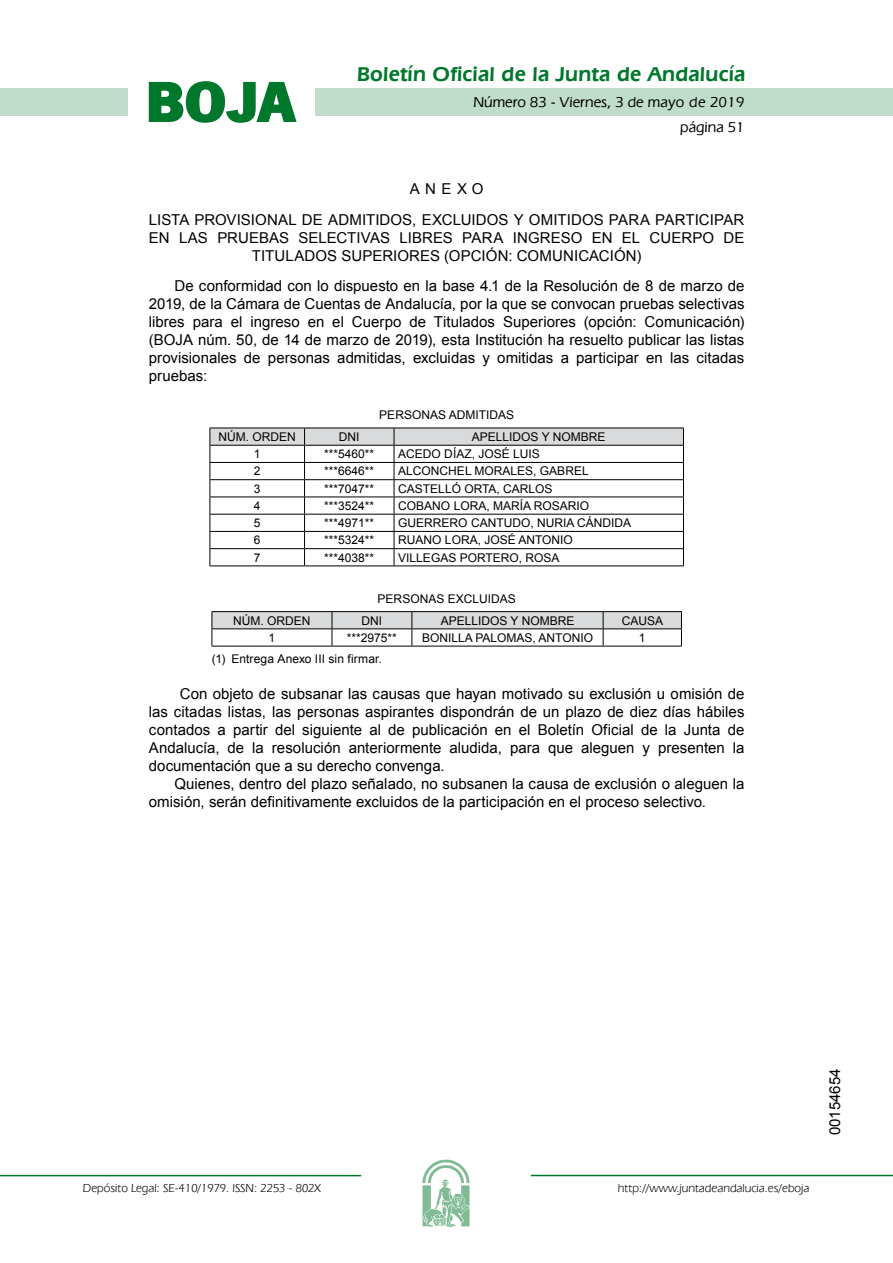
<style>
.page{position:relative;width:893px;height:1263px;background:#fff}
.page>*{position:absolute;margin:0;border:0;box-sizing:border-box;transform-origin:0 0}
.t1{font:700 57.75px "News Got T";color:#00782c;scale:1.14 1}
.t2{font:600 21px "Eras IT Cby BT";letter-spacing:.01em;color:#00782c}
.t3{font:15px/18px "Arial";color:#000;text-align:center}
.t4{font:500 15px/24.5px "Eras IT Cby BT";color:#000;text-align:right}
.t5{font:12px "Arial";color:#000}
.t6{font:12px "Eras IT Cby BT";color:#000}
</style>
<div class="page">
<div style="left:315px;top:88px;width:577px;height:28px;background:#bfddca"></div>
<div style="left:0;top:88px;width:128px;height:28px;background:#bfddca"></div>
<hr style="left:0;top:1175px;width:361px;height:1px;background:#00782c">
<svg style="left:422px;top:1159px;width:47px;height:68px"></svg>
<hr style="left:531px;top:1175px;width:361px;height:1px;background:#00782c">
<svg style="left:148px;top:81px;width:149px;height:42px"></svg>
<svg style="left:209px;top:429px;width:475px;height:137px"></svg>
<hr style="left:209px;top:566px;width:95px;height:1px;background:#000">
<hr style="left:304px;top:566px;width:90px;height:1px;background:#000">
<hr style="left:394px;top:566px;width:290px;height:1px;background:#000">
<hr style="left:209px;top:428px;width:95px;height:1px;background:#000">
<hr style="left:304px;top:428px;width:90px;height:1px;background:#000">
<hr style="left:394px;top:428px;width:290px;height:1px;background:#000">
<svg style="left:211px;top:612px;width:471px;height:34px"></svg>
<hr style="left:211px;top:611px;width:121px;height:1px;background:#000">
<hr style="left:332px;top:611px;width:80px;height:1px;background:#000">
<hr style="left:412px;top:611px;width:191px;height:1px;background:#000">
<hr style="left:603px;top:611px;width:78px;height:1px;background:#000">
<hr style="left:211px;top:646px;width:121px;height:1px;background:#000">
<hr style="left:332px;top:646px;width:80px;height:1px;background:#000">
<hr style="left:412px;top:646px;width:191px;height:1px;background:#000">
<hr style="left:603px;top:646px;width:78px;height:1px;background:#000">
<h1 class="t1" style="left:145px;top:68px;width:133px">BOJA</h1>
<h2 class="t2" style="left:357px;top:62px;width:390px">Boletín Oficial de la Junta de Andalucía</h2>
<p class="t4" style="left:473px;top:90px;width:272px">Número 83 - Viernes, 3 de mayo de 2019 página 51</p>
<p class="t3" style="left:149px;top:173px;width:597px;line-height:30.8px">ANEXO<br>LISTA PROVISIONAL DE ADMITIDOS, EXCLUIDOS Y OMITIDOS PARA PARTICIPAR</p>
<p class="t3" style="left:149px;top:229px;width:597px">EN LAS PRUEBAS SELECTIVAS LIBRES PARA INGRESO EN EL CUERPO DE<br>TITULADOS SUPERIORES (OPCIÓN: COMUNICACIÓN)</p>
<p class="t3" style="left:149px;top:277px;width:597px;text-align:justify;text-indent:26px">De conformidad con lo dispuesto en la base 4.1 de la Resolución de 8 de marzo de 2019, de la Cámara de Cuentas de Andalucía, por la que se convocan pruebas selectivas libres para el ingreso en el Cuerpo de Titulados Superiores (opción: Comunicación) (BOJA núm. 50, de 14 de marzo de 2019), esta Institución ha resuelto publicar las listas provisionales de personas admitidas, excluidas y omitidas a participar en las citadas pruebas:</p>
<p class="t5" style="left:379px;top:407px;width:136px">PERSONAS ADMITIDAS</p>
<p class="t5" style="left:218px;top:429px;width:79px">NÚM. ORDEN</p>
<p class="t5" style="left:339px;top:429px;width:22px">DNI</p>
<p class="t5" style="left:472px;top:429px;width:135px">APELLIDOS Y NOMBRE</p>
<p class="t5" style="left:254px;top:446px;width:8px">1</p>
<p class="t5" style="left:324px;top:446px;width:52px">***5460**</p>
<p class="t5" style="left:398px;top:446px;width:143px">ACEDO DÍAZ, JOSÉ LUIS</p>
<p class="t5" style="left:254px;top:463px;width:8px">2</p>
<p class="t5" style="left:324px;top:463px;width:52px">***6646**</p>
<p class="t5" style="left:398px;top:463px;width:192px">ALCONCHEL MORALES, GABREL</p>
<p class="t5" style="left:254px;top:481px;width:8px">3</p>
<p class="t5" style="left:324px;top:481px;width:52px">***7047**</p>
<p class="t5" style="left:398px;top:481px;width:156px">CASTELLÓ ORTA, CARLOS</p>
<p class="t5" style="left:254px;top:498px;width:8px">4</p>
<p class="t5" style="left:324px;top:498px;width:52px">***3524**</p>
<p class="t5" style="left:398px;top:498px;width:192px">COBANO LORA, MARÍA ROSARIO</p>
<p class="t5" style="left:254px;top:515px;width:8px">5</p>
<p class="t5" style="left:324px;top:515px;width:52px">***4971**</p>
<p class="t5" style="left:398px;top:515px;width:234px">GUERRERO CANTUDO, NURIA CÁNDIDA</p>
<p class="t5" style="left:254px;top:532px;width:8px">6</p>
<p class="t5" style="left:324px;top:532px;width:52px">***5324**</p>
<p class="t5" style="left:398px;top:532px;width:176px">RUANO LORA, JOSÉ ANTONIO</p>
<p class="t5" style="left:254px;top:550px;width:8px">7</p>
<p class="t5" style="left:324px;top:550px;width:52px">***4038**</p>
<p class="t5" style="left:398px;top:550px;width:163px">VILLEGAS PORTERO, ROSA</p>
<p class="t5" style="left:377px;top:591px;width:140px">PERSONAS EXCLUIDAS</p>
<p class="t5" style="left:233px;top:613px;width:79px">NÚM. ORDEN</p>
<p class="t5" style="left:361px;top:613px;width:22px">DNI</p>
<p class="t5" style="left:440px;top:613px;width:135px">APELLIDOS Y NOMBRE</p>
<p class="t5" style="left:622px;top:613px;width:43px">CAUSA</p>
<p class="t5" style="left:268px;top:630px;width:8px">1</p>
<p class="t5" style="left:347px;top:630px;width:52px">***2975**</p>
<p class="t5" style="left:422px;top:630px;width:172px">BONILLA PALOMAS, ANTONIO</p>
<p class="t5" style="left:639px;top:630px;width:8px">1</p>
<p class="t5" style="left:212px;top:651px;width:171px">(1) Entrega Anexo III sin firmar.</p>
<p class="t3" style="left:149px;top:684px;width:597px;text-align:justify;text-indent:31px">Con objeto de subsanar las causas que hayan motivado su exclusión u omisión de las citadas listas, las personas aspirantes dispondrán de un plazo de diez días hábiles contados a partir del siguiente al de publicación en el Boletín Oficial de la Junta de Andalucía, de la resolución anteriormente aludida, para que aleguen y presenten la documentación que a su derecho convenga.</p>
<p class="t3" style="left:149px;top:774px;width:597px;text-align:left;text-indent:26px">Quienes, dentro del plazo señalado, no subsanen la causa de exclusión o aleguen la omisión, serán definitivamente excluidos de la participación en el proceso selectivo.</p>
<p class="t6" style="left:83px;top:1181px;width:239px">Depósito Legal: SE-410/1979. ISSN: 2253 - 802X</p>
<p class="t6" style="left:618px;top:1181px;width:193px">http://www.juntadeandalucia.es/eboja</p>
<p class="t3" style="left:826px;top:1135px;width:68px;rotate:-90deg">00154654</p>
</div>
